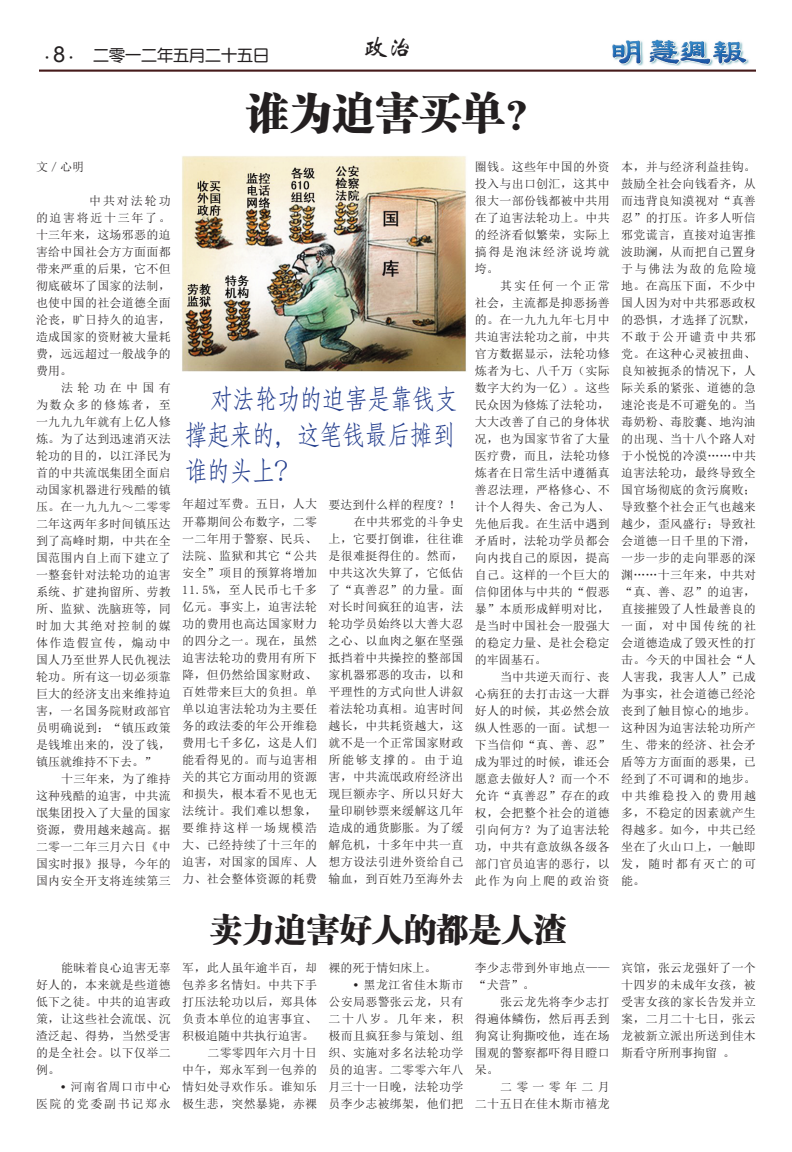
<style>
.page{position:relative;width:792px;height:1152px;background:#fff}
.page>*{position:absolute;margin:0;border:0;box-sizing:border-box;transform-origin:0 0}
.t1{font:43.2px "FZCSJW GB1 0";color:#231f20}
.t2{font:32.4px "FZCSJW GB1 0";color:#231f20}
.t3{font:27px/36px "Adobe Fangsong Std";color:#253f8e;text-align:justify;scale:.83 1}
.t4{font:26px "ST Xinwei";color:#231f20}
.t5{font:16px "FZY3 JW GB1 0";color:#231f20}
.t6{font:12px/17px "Sim Sun";letter-spacing:.025em;color:#231f20;text-align:justify}
.t7{font:12px/17px "Sim Sun";letter-spacing:.135em;color:#231f20;text-align:right}
.t8{font:12px "Sim Sun";color:#231f20}
.s1{font-family:"Koz Min Pro";font-size:12px}
.s2{font-family:"Arial";font-size:22px}
.s3{font-family:"Arial";font-weight:700}
</style>
<div class="page">
<hr style="left:39px;top:70px;width:717px;height:2px;background:#461a1a">
<img style="left:612px;top:40px;width:137px;height:26px">
<img style="left:182px;top:156px;width:284px;height:216px">
<h3 class="t5" style="left:41px;top:47px;width:230px"><span class="s1">・</span><span class="s2">8</span><span class="s1">・</span> 二零一二年五月二十五日</h3>
<h3 class="t4" style="left:362px;top:34px;width:53px">政治</h3>
<p class="t6" style="left:36px;top:158px;width:49px">文／心明</p>
<p class="t6" style="left:36px;top:192px;width:136px;text-indent:25px">　　中共对法轮功的迫害将近十三年了。十三年来，这场邪恶的迫害给中国社会方方面面都带来严重的后果，它不但彻底破坏了国家的法制，也使中国的社会道德全面沦丧，旷日持久的迫害，造成国家的资财被大量耗费，远远超过一般战争的费用。</p>
<p class="t6" style="left:36px;top:379px;width:136px;text-indent:25px">法轮功在中国有为数众多的修炼者，至一九九九年就有上亿人修炼。为了达到迅速消灭法轮功的目的，以江泽民为首的中共流氓集团全面启动国家机器进行残酷的镇压。在一九九九～二零零二年这两年多时间镇压达到了高峰时期，中共在全国范围内自上而下建立了一整套针对法轮功的迫害系统、扩建拘留所、劳教所、监狱、洗脑班等，同时加大其绝对控制的媒体作造假宣传，煽动中国人乃至世界人民仇视法轮功。所有这一切必须靠巨大的经济支出来维持迫害，一名国务院财政部官员明确说到：“镇压政策是钱堆出来的，没了钱，镇压就维持不下去。”</p>
<p class="t6" style="left:36px;top:770px;width:136px;text-indent:25px">十三年来，为了维持这种残酷的迫害，中共流氓集团投入了大量的国家资源，费用越来越高。据二零一二年三月六日《中国实时报》报导，今年的国内安全开支将连续第三</p>
<p class="t6" style="left:36px;top:959px;width:136px;text-indent:25px">能昧着良心迫害无辜好人的，本来就是些道德低下之徒。中共的迫害政策，让这些社会流氓、沉渣泛起、得势，当然受害的是全社会。以下仅举二例。</p>
<p class="t7" style="left:36px;top:1078px;width:136px"><span class="s3">•</span> 河南省周口市中心<br>医院的党委副书记郑永</p>
<h1 class="t1" style="left:246px;top:89px;width:304px">谁为迫害买单？</h1>
<h3 class="t3" style="left:185px;top:381px;width:330px;text-indent:25px">对法轮功的迫害是靠钱支撑起来的，这笔钱最后摊到谁的头上？</h3>
<p class="t6" style="left:182px;top:496px;width:136px">年超过军费。五日，人大开幕期间公布数字，二零一二年用于警察、民兵、法院、监狱和其它“公共安全”项目的预算将增加11.5%，至人民币七千多亿元。事实上，迫害法轮功的费用也高达国家财力的四分之一。现在，虽然迫害法轮功的费用有所下降，但仍然给国家财政、百姓带来巨大的负担。单单以迫害法轮功为主要任务的政法委的年公开维稳费用七千多亿，这是人们能看得见的。而与迫害相关的其它方面动用的资源和损失，根本看不见也无法统计。我们难以想象，要维持这样一场规模浩大、已经持续了十三年的迫害，对国家的国库、人力、社会整体资源的耗费</p>
<p class="t6" style="left:329px;top:496px;width:136px;text-align:right">要达到什么样的程度？！在中共邪党的斗争史<br>上，它要打倒谁，往往谁是很难挺得住的。然而，中共这次失算了，它低估了“真善忍”的力量。面对长时间疯狂的迫害，法轮功学员始终以大善大忍之心、以血肉之躯在坚强抵挡着中共操控的整部国家机器邪恶的攻击，以和平理性的方式向世人讲叙着法轮功真相。迫害时间越长，中共耗资越大，这就不是一个正常国家财政所能够支撑的。由于迫害，中共流氓政府经济出现巨额赤字、所以只好大量印刷钞票来缓解这几年造成的通货膨胀。为了缓解危机，十多年中共一直想方设法引进外资给自己输血，到百姓乃至海外去</p>
<p class="t6" style="left:475px;top:158px;width:136px">圈钱。这些年中国的外资投入与出口创汇，这其中很大一部份钱都被中共用在了迫害法轮功上。中共的经济看似繁荣，实际上搞得是泡沫经济说垮就垮。</p>
<p class="t6" style="left:475px;top:277px;width:136px;text-indent:25px">其实任何一个正常社会，主流都是抑恶扬善的。在一九九九年七月中共迫害法轮功之前，中共官方数据显示，法轮功修炼者为七、八千万（实际数字大约为一亿）。这些民众因为修炼了法轮功，大大改善了自己的身体状况，也为国家节省了大量医疗费，而且，法轮功修炼者在日常生活中遵循真善忍法理，严格修心、不计个人得失、舍己为人、先他后我。在生活中遇到矛盾时，法轮功学员都会向内找自己的原因，提高自己。这样的一个巨大的信仰团体与中共的“假恶暴”本质形成鲜明对比，是当时中国社会一股强大的稳定力量、是社会稳定的牢固基石。</p>
<p class="t6" style="left:475px;top:668px;width:136px;text-indent:25px">当中共逆天而行、丧心病狂的去打击这一大群好人的时候，其必然会放纵人性恶的一面。试想一下当信仰“真、善、忍”成为罪过的时候，谁还会愿意去做好人？而一个不允许“真善忍”存在的政权，会把整个社会的道德引向何方？为了迫害法轮功，中共有意放纵各级各部门官员迫害的恶行，以此作为向上爬的政治资</p>
<h2 class="t2" style="left:210px;top:912px;width:358px">卖力迫害好人的都是人渣</h2>
<p class="t6" style="left:182px;top:959px;width:136px;text-align:right">军，此人虽年逾半百，却包养多名情妇。中共下手打压法轮功以后，郑具体负责本单位的迫害事宜、积极追随中共执行迫害。二零零四年六月十日<br>中午，郑永军到一包养的情妇处寻欢作乐。谁知乐极生悲，突然暴毙，赤裸</p>
<p class="t8" style="left:329px;top:962px;width:109px">裸的死于情妇床上。</p>
<p class="t6" style="left:329px;top:977px;width:136px;text-indent:25px"><span class="s3">•</span> 黑龙江省佳木斯市公安局恶警张云龙，只有二十八岁。几年来，积极而且疯狂参与策划、组织、实施对多名法轮功学员的迫害。二零零六年八月三十一日晚，法轮功学员李少志被绑架，他们把</p>
<p class="t6" style="left:475px;top:960px;width:136px">李少志带到外审地点—— “犬营”。</p>
<p class="t6" style="left:475px;top:994px;width:136px;text-indent:25px">张云龙先将李少志打得遍体鳞伤，然后再丢到狗窝让狗撕咬他，连在场围观的警察都吓得目瞪口呆。</p>
<p class="t6" style="left:475px;top:1079px;width:136px;text-align:right">二零一零年二月<br>二十五日在佳木斯市禧龙</p>
<p class="t6" style="left:621px;top:158px;width:136px">本，并与经济利益挂钩。鼓励全社会向钱看齐，从而违背良知漠视对“真善忍”的打压。许多人听信邪党谎言，直接对迫害推波助澜，从而把自己置身于与佛法为敌的危险境地。在高压下面，不少中国人因为对中共邪恶政权的恐惧，才选择了沉默，不敢于公开谴责中共邪党。在这种心灵被扭曲、良知被扼杀的情况下，人际关系的紧张、道德的急速沦丧是不可避免的。当毒奶粉、毒胶囊、地沟油的出现、当十八个路人对于小悦悦的冷漠……中共迫害法轮功，最终导致全国官场彻底的贪污腐败；导致整个社会正气也越来越少，歪风盛行；导致社会道德一日千里的下滑，一步一步的走向罪恶的深渊……十三年来，中共对“真、善、忍”的迫害，直接摧毁了人性最善良的一面，对中国传统的社会道德造成了毁灭性的打击。今天的中国社会“人人害我，我害人人”已成为事实，社会道德已经沦丧到了触目惊心的地步。这种因为迫害法轮功所产生、带来的经济、社会矛盾等方方面面的恶果，已经到了不可调和的地步。中共维稳投入的费用越多，不稳定的因素就产生得越多。如今，中共已经坐在了火山口上，一触即发，随时都有灭亡的可能。</p>
<p class="t6" style="left:621px;top:960px;width:136px">宾馆，张云龙强奸了一个十四岁的未成年女孩，被受害女孩的家长告发并立案，二月二十七日，张云龙被新立派出所送到佳木斯看守所刑事拘留 。</p>
</div>
